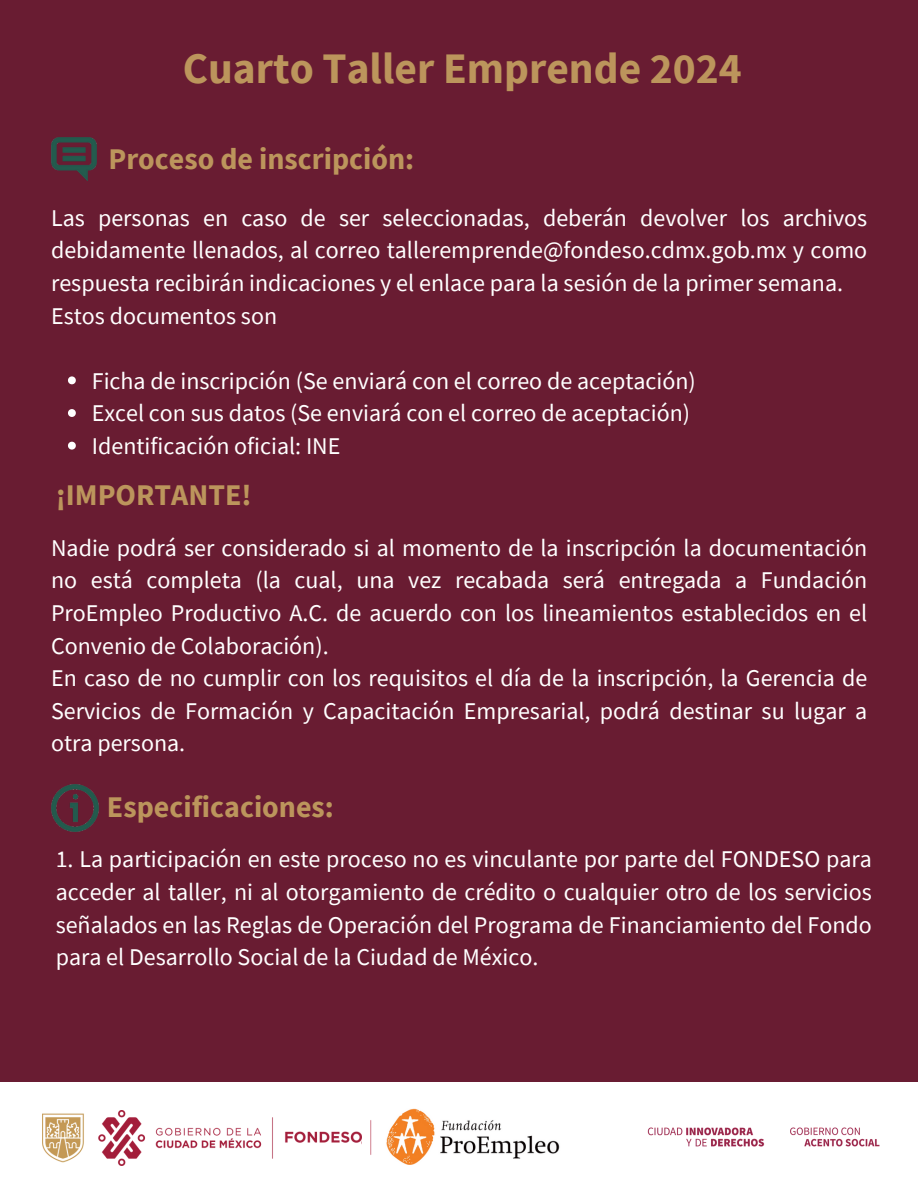
<style>
.page{position:relative;width:918px;height:1186px;background:#691c32}
.page>*{position:absolute;margin:0;border:0;box-sizing:border-box;transform-origin:0 0}
.t1{font:700 43.5px "Source Sans Pro";color:#bc955c}
.t2{font:700 30px "Source Sans Pro";color:#bc955c}
.t3{font:24px/32.7px "Source Sans Pro";color:#fff;text-align:justify}
</style>
<div class="page">
<div style="left:0;top:1082px;width:918px;height:104px;background:#fff"></div>
<img style="left:386px;top:1108px;width:174px;height:57px">
<img style="left:370px;top:1120px;width:2px;height:35px">
<img style="left:285px;top:1131px;width:77px;height:13px">
<img style="left:42px;top:1110px;width:231px;height:55px">
<img style="left:51px;top:137px;width:45px;height:43px">
<svg style="left:68px;top:376px;width:8px;height:8px"></svg>
<svg style="left:68px;top:409px;width:8px;height:8px"></svg>
<svg style="left:68px;top:442px;width:8px;height:7px"></svg>
<img style="left:51px;top:784px;width:47px;height:48px">
<img style="left:647px;top:1127px;width:233px;height:20px">
<p class="t1" style="left:183px;top:40px;width:560px">Cuarto Taller Emprende 2024</p>
<p class="t2" style="left:108px;top:140px;width:307px">Proceso de inscripción:</p>
<p class="t3" style="left:51px;top:201px;width:818px">Las personas en caso de ser seleccionadas, deberán devolver los archivos debidamente llenados, al correo talleremprende@fondeso.cdmx.gob.mx y como respuesta recibirán indicaciones y el enlace para la sesión de la primer semana.</p>
<p class="t3" style="left:51px;top:299px;width:228px">Estos documentos son</p>
<p class="t3" style="left:92px;top:364px;width:605px">Ficha de inscripción (Se enviará con el correo de aceptación)</p>
<h2 class="t3" style="left:92px;top:396px;width:600px">Excel con sus datos (Se enviará con el correo de aceptación)</h2>
<p class="t3" style="left:92px;top:429px;width:250px">Identificación oficial: INE</p>
<p class="t2" style="left:56px;top:476px;width:197px">¡IMPORTANTE!</p>
<p class="t3" style="left:51px;top:531px;width:818px">Nadie podrá ser considerado si al momento de la inscripción la documentación no está completa (la cual, una vez recabada será entregada a Fundación ProEmpleo Productivo A.C. de acuerdo con los lineamientos establecidos en el Convenio de Colaboración).</p>
<h3 class="t3" style="left:51px;top:661px;width:818px">En caso de no cumplir con los requisitos el día de la inscripción, la Gerencia de Servicios de Formación y Capacitación Empresarial, podrá destinar su lugar a otra persona.</h3>
<p class="t2" style="left:107px;top:788px;width:228px">Especificaciones:</p>
<p class="t3" style="left:56px;top:842px;width:818px">1. La participación en este proceso no es vinculante por parte del FONDESO para acceder al taller, ni al otorgamiento de crédito o cualquier otro de los servicios señalados en las Reglas de Operación del Programa de Financiamiento del Fondo para el Desarrollo Social de la Ciudad de México.</p>
</div>
